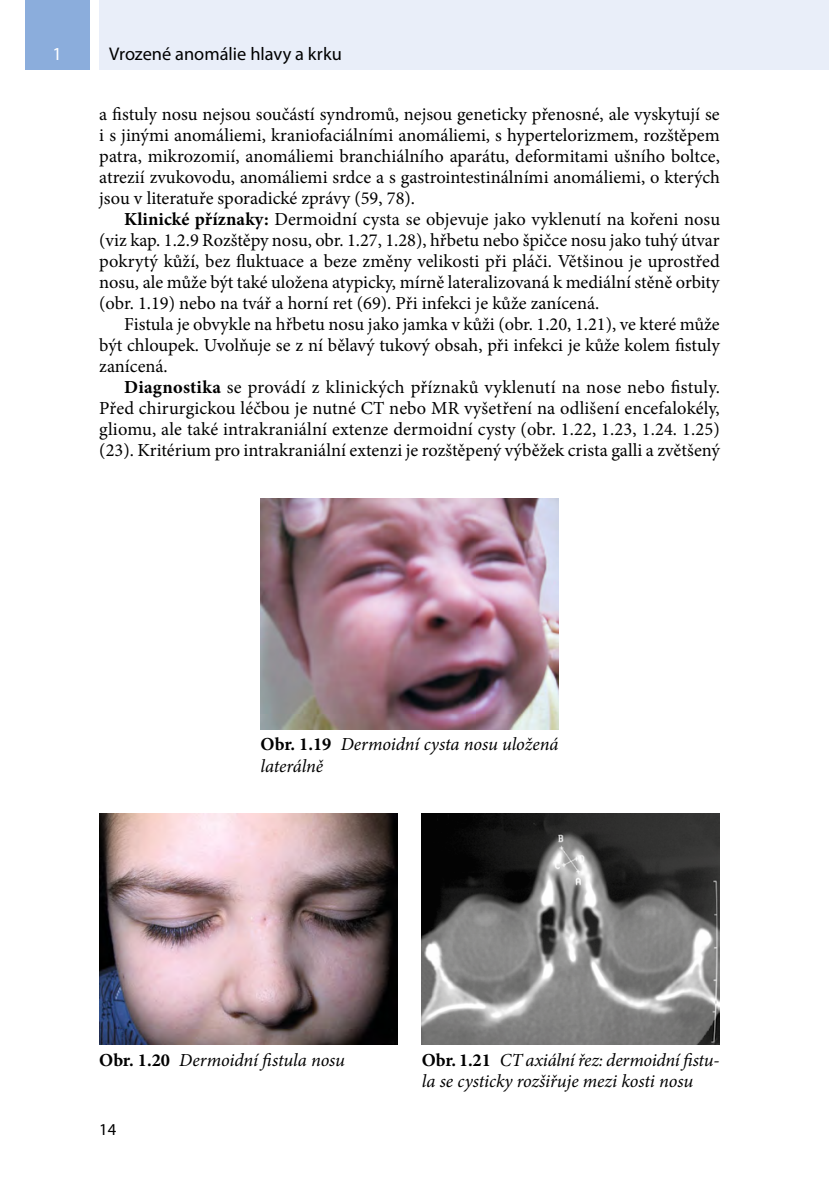
<style>
.page{position:relative;width:829px;height:1191px;background:#fff}
.page>*{position:absolute;margin:0;border:0;box-sizing:border-box;transform-origin:0 0}
.t1{font:18.38px/21px "Minion Pro";color:#000;text-align:justify}
.t2{font:italic 18.38px/21px "Minion Pro";letter-spacing:-.01em;color:#000}
.t3{font:18.38px "Myriad Pro";color:#000}
.t4{font:18.38px "Myriad Pro";color:#fff}
.t5{font:16.62px "Myriad Pro";color:#000}
.s1{font-weight:700}
.s2{font-weight:700;font-style:normal}
</style>
<div class="page">
<div style="left:25px;top:0;width:64px;height:69px;background:#8baddc"></div>
<div style="left:99px;top:0;width:729px;height:69px;background:#e9eef9"></div>
<hr style="left:828px;top:0;width:1px;height:69px;background:#e9eef9">
<img style="left:260px;top:498px;width:298px;height:231px">
<img style="left:422px;top:813px;width:297px;height:231px">
<img style="left:99px;top:813px;width:298px;height:231px">
<p class="t4" style="left:52px;top:42px;width:11px">1</p>
<p class="t3" style="left:109px;top:42px;width:234px">Vrozené anomálie hlavy a krku</p>
<p class="t1" style="left:99px;top:104px;width:622px">a fistuly nosu nejsou součástí syndromů, nejsou geneticky přenosné, ale vyskytují se i s jinými anomáliemi, kraniofaciálními anomáliemi, s hypertelorizmem, rozštěpem patra, mikrozomií, anomáliemi branchiálního aparátu, deformitami ušního boltce, atrezií zvukovodu, anomáliemi srdce a s gastrointestinálními anomáliemi, o kterých jsou v literatuře sporadické zprávy (59, 78).</p>
<p class="t1" style="left:99px;top:209px;width:622px;text-indent:25px"><span class="s1">Klinické příznaky:</span> Dermoidní cysta se objevuje jako vyklenutí na kořeni nosu (viz kap. 1.2.9 Rozštěpy nosu, obr. 1.27, 1.28), hřbetu nebo špičce nosu jako tuhý útvar pokrytý kůží, bez fluktuace a beze změny velikosti při pláči. Většinou je uprostřed nosu, ale může být také uložena atypicky, mírně lateralizovaná k mediální stěně orbity (obr. 1.19) nebo na tvář a horní ret (69). Při infekci je kůže zanícená.</p>
<p class="t1" style="left:99px;top:314px;width:622px;text-indent:25px">Fistula je obvykle na hřbetu nosu jako jamka v kůži (obr. 1.20, 1.21), ve které může být chloupek. Uvolňuje se z ní bělavý tukový obsah, při infekci je kůže kolem fistuly zanícená.</p>
<p class="t1" style="left:99px;top:377px;width:622px;text-indent:25px"><span class="s1">Diagnostika</span> se provádí z klinických příznaků vyklenutí na nose nebo fistuly.<br>Před chirurgickou léčbou je nutné CT nebo MR vyšetření na odlišení encefalokély, gliomu, ale také intrakraniální extenze dermoidní cysty (obr. 1.22, 1.23, 1.24. 1.25) (23). Kritérium pro intrakraniální extenzi je rozštěpený výběžek crista galli a zvětšený</p>
<p class="t2" style="left:260px;top:734px;width:299px"><span class="s2">Obr. 1.19</span> Dermoidní cysta nosu uložená laterálně</p>
<p class="t2" style="left:99px;top:1049px;width:247px"><span class="s2">Obr. 1.20</span> Dermoidní fistula nosu</p>
<p class="t5" style="left:99px;top:1119px;width:19px">14</p>
<p class="t2" style="left:422px;top:1049px;width:299px"><span class="s2">Obr. 1.21</span> CT axiální řez: dermoidní fistu&shy;la se cysticky rozšiřuje mezi kosti nosu</p>
</div>
